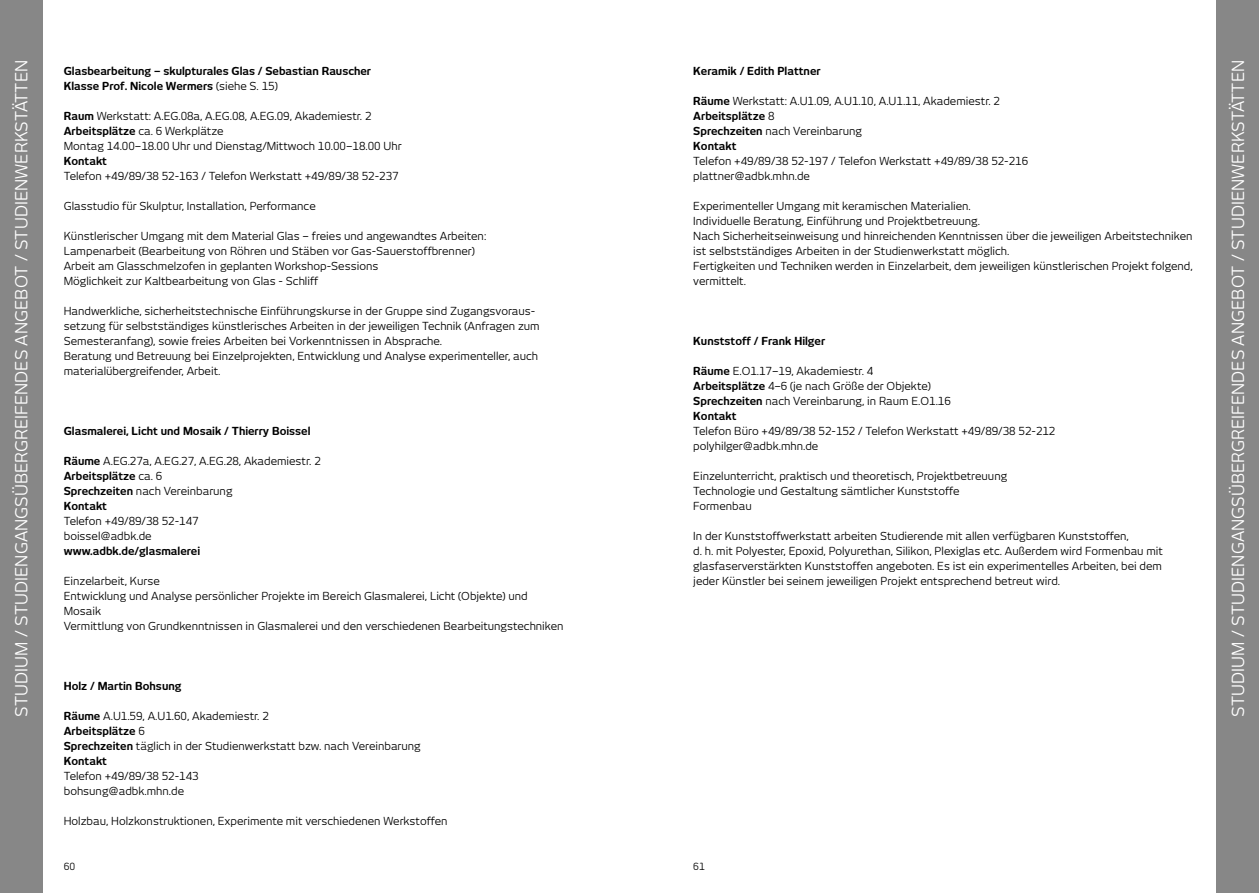
<style>
.page{position:relative;width:1259px;height:893px;background:#fff}
.page>*{position:absolute;margin:0;border:0;box-sizing:border-box;transform-origin:0 0}
.t1{font:16.5px "New June";letter-spacing:.005em;color:#fff}
.t2{font:10.95px/15px "New June";color:#000}
.t3{font:700 10.95px/15px "New June";color:#000}
.t4{font:9.75px "New June";color:#000}
.s1{font-weight:400}
.s2{font-weight:700}
</style>
<div class="page">
<div style="left:1216px;top:0;width:43px;height:893px;background:#878787"></div>
<div style="left:0;top:0;width:43px;height:893px;background:#878787"></div>
<h1 class="t1" style="left:12px;top:717px;width:656px;rotate:-90deg">Studium / Studiengangsübergreifendes Angebot / Studienwerkstätten</h1>
<p class="t3" style="left:64px;top:63px;width:309px">Glasbearbeitung – skulpturales Glas / Sebastian Rauscher<br>Klasse Prof. Nicole Wermers <span class="s1">(siehe S. 15)</span></p>
<p class="t2" style="left:64px;top:108px;width:339px"><span class="s2">Raum</span> Werkstatt: A.EG.08a, A.EG.08, A.EG.09, Akademiestr. 2<br><span class="s2">Arbeitsplätze</span> ca. 6 Werkplätze<br>Montag 14.00–18.00 Uhr und Dienstag/Mittwoch 10.00–18.00 Uhr</p>
<p class="t3" style="left:64px;top:153px;width:45px">Kontakt</p>
<p class="t2" style="left:64px;top:168px;width:336px">Telefon +49/89/38 52-163 / Telefon Werkstatt +49/89/38 52-237</p>
<p class="t2" style="left:64px;top:198px;width:253px">Glasstudio für Skulptur, Installation, Performance</p>
<p class="t2" style="left:64px;top:228px;width:424px">Künstlerischer Umgang mit dem Material Glas – freies und angewandtes Arbeiten:<br>Lampenarbeit (Bearbeitung von Röhren und Stäben vor Gas-Sauerstoffbrenner)<br>Arbeit am Glasschmelzofen in geplanten Workshop-Sessions<br>Möglichkeit zur Kaltbearbeitung von Glas - Schliff</p>
<p class="t2" style="left:64px;top:303px;width:477px">Handwerkliche, sicherheitstechnische Einführungskurse in der Gruppe sind Zugangsvoraus&shy;setzung für selbstständiges künstlerisches Arbeiten in der jeweiligen Technik (Anfragen zum Semesteranfang), sowie freies Arbeiten bei Vorkenntnissen in Absprache.<br>Beratung und Betreuung bei Einzelprojekten, Entwicklung und Analyse experimenteller, auch materialübergreifender, Arbeit.</p>
<p class="t3" style="left:64px;top:423px;width:248px">Glasmalerei, Licht und Mosaik / Thierry Boissel</p>
<p class="t2" style="left:64px;top:453px;width:258px"><span class="s2">Räume</span> A.EG.27a, A.EG.27, A.EG.28, Akademiestr. 2<br><span class="s2">Arbeitsplätze</span> ca. 6<br><span class="s2">Sprechzeiten</span> nach Vereinbarung<br><span class="s2">Kontakt</span></p>
<p class="t2" style="left:64px;top:513px;width:136px">Telefon +49/89/38 52-147 boissel@adbk.de</p>
<p class="t3" style="left:64px;top:543px;width:138px">www.adbk.de/glasmalerei</p>
<p class="t2" style="left:64px;top:573px;width:501px">Einzelarbeit, Kurse<br>Entwicklung und Analyse persönlicher Projekte im Bereich Glasmalerei, Licht (Objekte) und Mosaik<br>Vermittlung von Grundkenntnissen in Glasmalerei und den verschiedenen Bearbeitungstechniken</p>
<p class="t3" style="left:64px;top:678px;width:119px">Holz / Martin Bohsung</p>
<p class="t2" style="left:64px;top:708px;width:358px"><span class="s2">Räume</span> A.U1.59, A.U1.60, Akademiestr. 2<br><span class="s2">Arbeitsplätze</span> 6<br><span class="s2">Sprechzeiten</span> täglich in der Studienwerkstatt bzw. nach Vereinbarung <span class="s2">Kontakt</span></p>
<p class="t2" style="left:64px;top:768px;width:136px">Telefon +49/89/38 52-143 bohsung@adbk.mhn.de</p>
<p class="t2" style="left:64px;top:813px;width:385px">Holzbau, Holzkonstruktionen, Experimente mit verschiedenen Werkstoffen</p>
<p class="t3" style="left:693px;top:63px;width:129px">Keramik / Edith Plattner</p>
<p class="t2" style="left:693px;top:93px;width:308px"><span class="s2">Räume</span> Werkstatt: A.U1.09, A.U1.10, A.U1.11, Akademiestr. 2<br><span class="s2">Arbeitsplätze</span> 8<br><span class="s2">Sprechzeiten</span> nach Vereinbarung<br><span class="s2">Kontakt</span></p>
<p class="t2" style="left:693px;top:153px;width:336px">Telefon +49/89/38 52-197 / Telefon Werkstatt +49/89/38 52-216 plattner@adbk.mhn.de</p>
<p class="t2" style="left:693px;top:198px;width:501px">Experimenteller Umgang mit keramischen Materialien.<br>Individuelle Beratung, Einführung und Projektbetreuung.<br>Nach Sicherheitseinweisung und hinreichenden Kenntnissen über die jeweiligen Arbeitstechniken ist selbstständiges Arbeiten in der Studienwerkstatt möglich.<br>Fertigkeiten und Techniken werden in Einzelarbeit, dem jeweiligen künstlerischen Projekt folgend, vermittelt.</p>
<p class="t3" style="left:693px;top:333px;width:133px">Kunststoff / Frank Hilger</p>
<p class="t2" style="left:693px;top:363px;width:259px"><span class="s2">Räume</span> E.O1.17–19, Akademiestr. 4<br><span class="s2">Arbeitsplätze</span> 4–6 (je nach Größe der Objekte)<br><span class="s2">Sprechzeiten</span> nach Vereinbarung, in Raum E.O1.16<br><span class="s2">Kontakt</span></p>
<p class="t2" style="left:693px;top:423px;width:363px">Telefon Büro +49/89/38 52-152 / Telefon Werkstatt +49/89/38 52-212 polyhilger@adbk.mhn.de</p>
<p class="t2" style="left:693px;top:468px;width:315px">Einzelunterricht, praktisch und theoretisch, Projektbetreuung<br>Technologie und Gestaltung sämtlicher Kunststoffe<br>Formenbau</p>
<p class="t2" style="left:693px;top:528px;width:471px">In der Kunststoffwerkstatt arbeiten Studierende mit allen verfügbaren Kunststoffen,<br>d. h. mit Polyester, Epoxid, Polyurethan, Silikon, Plexiglas etc. Außerdem wird Formenbau mit glasfaserverstärkten Kunststoffen angeboten. Es ist ein experimentelles Arbeiten, bei dem jeder Künstler bei seinem jeweiligen Projekt entsprechend betreut wird.</p>
<p class="t4" style="left:64px;top:861px;width:13px">60</p>
<p class="t4" style="left:693px;top:861px;width:13px">61</p>
<h1 class="t1" style="left:1228px;top:717px;width:656px;rotate:-90deg">Studium / Studiengangsübergreifendes Angebot / Studienwerkstätten</h1>
</div>
